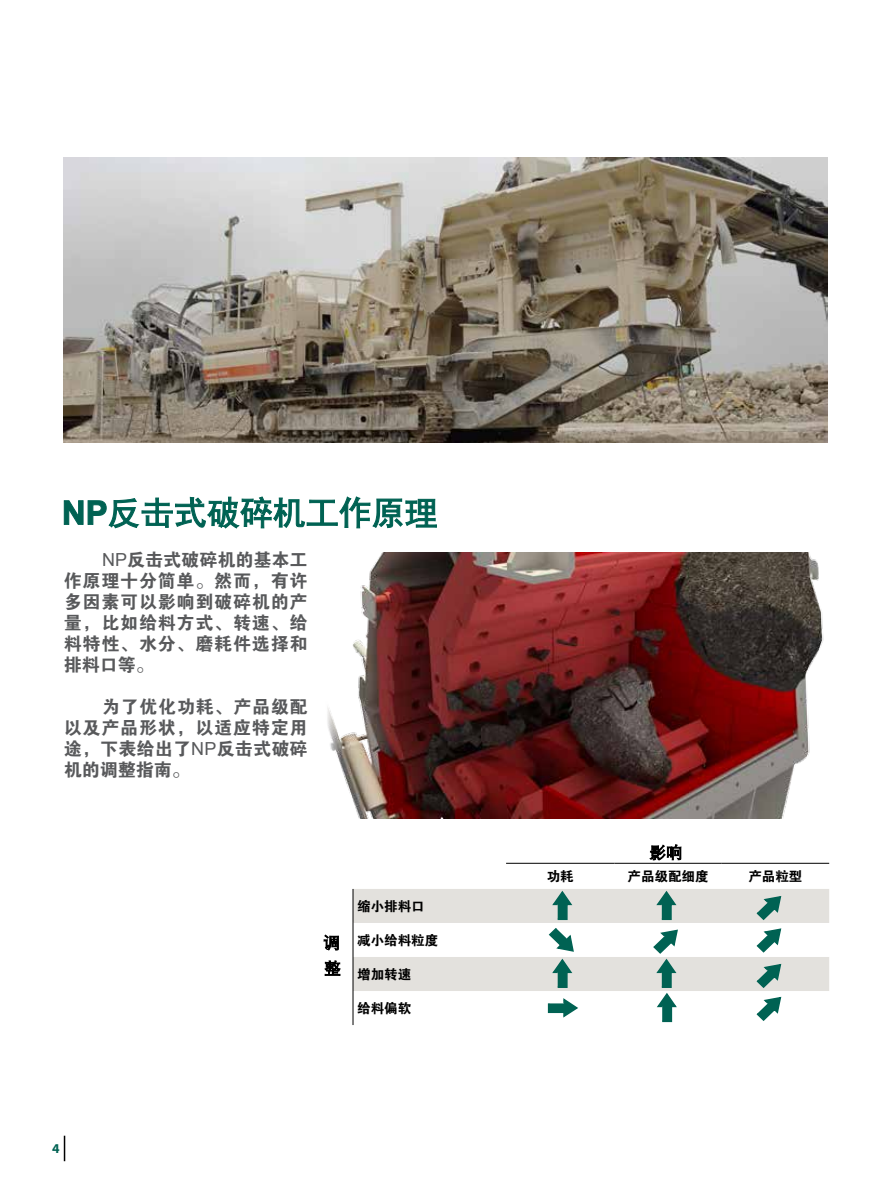
<style>
.page{position:relative;width:893px;height:1191px;background:#fff}
.page>*{position:absolute;margin:0;border:0;box-sizing:border-box;transform-origin:0 0}
.t1{font:18px/21px "FZDHTJW GB1 0";letter-spacing:.045em;color:#58595b;text-align:justify}
.t2{font:13.5px "FZDHTJW GB1 0";color:#000}
.t3{font:700 13.5px "Myriad Pro";color:#006253}
.s1{font-family:"Arial"}
</style>
<div class="page">
<svg style="left:64px;top:1135px;width:1px;height:26px"></svg>
<svg style="left:63px;top:496px;width:374px;height:33px"></svg>
<img style="left:327px;top:553px;width:497px;height:265px">
<img style="left:64px;top:157px;width:764px;height:285px">
<svg style="left:354px;top:889px;width:475px;height:102px;fill:#e3e1dd"></svg>
<hr style="left:353px;top:923px;width:1px;height:34px;background:#000">
<hr style="left:353px;top:957px;width:1px;height:34px;background:#000">
<hr style="left:353px;top:991px;width:1px;height:34px;background:#000">
<hr style="left:614px;top:863px;width:108px;height:1px;background:#000">
<hr style="left:722px;top:863px;width:107px;height:1px;background:#000">
<hr style="left:506px;top:863px;width:108px;height:1px;background:#000">
<hr style="left:353px;top:889px;width:1px;height:34px;background:#000">
<svg style="left:551px;top:889px;width:23px;height:31px"></svg>
<svg style="left:755px;top:895px;width:27px;height:26px"></svg>
<svg style="left:756px;top:996px;width:26px;height:25px"></svg>
<svg style="left:548px;top:926px;width:27px;height:62px"></svg>
<svg style="left:547px;top:998px;width:31px;height:20px"></svg>
<svg style="left:755px;top:963px;width:27px;height:26px"></svg>
<svg style="left:755px;top:927px;width:27px;height:26px"></svg>
<svg style="left:655px;top:889px;width:23px;height:31px"></svg>
<svg style="left:652px;top:928px;width:27px;height:94px"></svg>
<svg style="left:650px;top:844px;width:31px;height:16px"></svg>
<svg style="left:324px;top:934px;width:15px;height:16px"></svg>
<svg style="left:324px;top:960px;width:17px;height:16px"></svg>
<p class="t1" style="left:64px;top:550px;width:245px;text-indent:38px"><span class="s1">NP</span>反击式破碎机的基本工作原理十分简单。然而，有许多因素可以影响到破碎机的产量，比如给料方式、转速、给料特性、水分、磨耗件选择和排料口等。</p>
<p class="t1" style="left:64px;top:697px;width:245px;text-indent:38px">为了优化功耗、产品级配以及产品形状，以适应特定用途，下表给出了<span class="s1">NP</span>反击式破碎机的调整指南。</p>
<p class="t2" style="left:357px;top:898px;width:69px">缩小排料口</p>
<p class="t2" style="left:357px;top:932px;width:83px">减小给料粒度</p>
<p class="t2" style="left:357px;top:966px;width:56px">增加转速</p>
<p class="t2" style="left:357px;top:1000px;width:56px">给料偏软</p>
<p class="t3" style="left:52px;top:1139px;width:9px">4</p>
<p class="t2" style="left:547px;top:869px;width:28px">功耗</p>
<p class="t2" style="left:628px;top:869px;width:82px">产品级配细度</p>
<p class="t2" style="left:748px;top:869px;width:55px">产品粒型</p>
</div>
